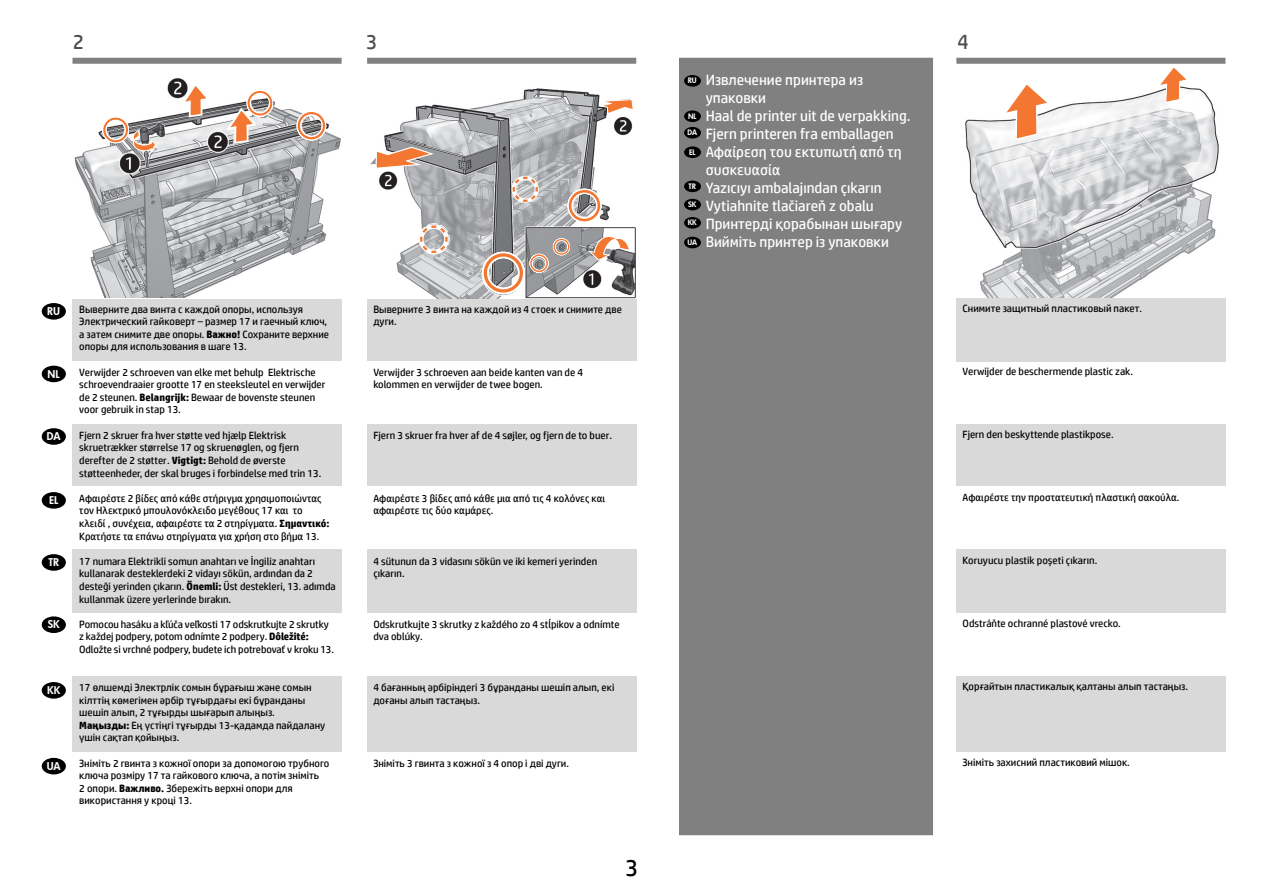
<style>
.page{position:relative;width:1264px;height:894px;background:#fff}
.page>*{position:absolute;margin:0;border:0;box-sizing:border-box;transform-origin:0 0}
.t1{font:24px "HP Simplified";color:#000}
.t2{font:21px "HP Simplified";color:#4d4d4d}
.t3{font:15px/18px "HP Simplified";color:#fff}
.t4{font:10.5px/12.6px "HP Simplified";color:#000}
.t5{font:10.5px "Futura Hv";color:#fff}
.t6{font:7.35px "Futura Hv";color:#fff}
.s1{font-weight:700}
</style>
<div class="page">
<div style="left:679px;top:58px;width:253px;height:777px;background:#808080"></div>
<img style="left:965px;top:88px;width:254px;height:210px">
<img style="left:370px;top:88px;width:266px;height:211px">
<svg style="left:479px;top:237px;width:92px;height:60px"></svg>
<div style="left:553px;top:239px;width:16px;height:16px;border:1px solid #f37730;border-radius:50%"></div>
<svg style="left:565px;top:186px;width:39px;height:39px"></svg>
<div style="left:568px;top:190px;width:32px;height:31px;border:3px solid #f37730;border-radius:50%"></div>
<svg style="left:511px;top:175px;width:28px;height:28px"></svg>
<svg style="left:419px;top:224px;width:29px;height:30px"></svg>
<svg style="left:374px;top:144px;width:59px;height:28px"></svg>
<svg style="left:598px;top:97px;width:36px;height:19px"></svg>
<img style="left:74px;top:78px;width:267px;height:219px">
<div style="left:956px;top:298px;width:269px;height:63px;background:#d9d9d9"></div>
<div style="left:956px;top:424px;width:269px;height:62px;background:#d9d9d9"></div>
<div style="left:956px;top:549px;width:269px;height:64px;background:#d9d9d9"></div>
<div style="left:956px;top:676px;width:269px;height:75px;background:#d9d9d9"></div>
<div style="left:42px;top:303px;width:24px;height:16px;background:#000;border-radius:50%"></div>
<div style="left:42px;top:554px;width:24px;height:16px;background:#000;border-radius:50%"></div>
<div style="left:42px;top:428px;width:24px;height:16px;background:#000;border-radius:50%"></div>
<div style="left:42px;top:492px;width:24px;height:16px;background:#000;border-radius:50%"></div>
<div style="left:42px;top:365px;width:24px;height:17px;background:#000;border-radius:50%"></div>
<div style="left:42px;top:616px;width:24px;height:17px;background:#000;border-radius:50%"></div>
<div style="left:42px;top:682px;width:24px;height:16px;background:#000;border-radius:50%"></div>
<div style="left:42px;top:757px;width:24px;height:17px;background:#000;border-radius:50%"></div>
<div style="left:367px;top:299px;width:269px;height:62px;background:#d9d9d9"></div>
<div style="left:367px;top:424px;width:269px;height:62px;background:#d9d9d9"></div>
<div style="left:367px;top:549px;width:269px;height:63px;background:#d9d9d9"></div>
<div style="left:367px;top:676px;width:269px;height:75px;background:#d9d9d9"></div>
<div style="left:73px;top:299px;width:269px;height:62px;background:#d9d9d9"></div>
<div style="left:73px;top:424px;width:269px;height:62px;background:#d9d9d9"></div>
<div style="left:73px;top:549px;width:269px;height:63px;background:#d9d9d9"></div>
<div style="left:73px;top:676px;width:269px;height:75px;background:#d9d9d9"></div>
<div style="left:684px;top:75px;width:17px;height:12px;background:#000;border-radius:50%"></div>
<div style="left:684px;top:180px;width:17px;height:12px;background:#000;border-radius:50%"></div>
<div style="left:684px;top:127px;width:17px;height:11px;background:#000;border-radius:50%"></div>
<div style="left:684px;top:146px;width:17px;height:12px;background:#000;border-radius:50%"></div>
<div style="left:684px;top:110px;width:17px;height:12px;background:#000;border-radius:50%"></div>
<div style="left:684px;top:199px;width:17px;height:11px;background:#000;border-radius:50%"></div>
<div style="left:684px;top:217px;width:17px;height:11px;background:#000;border-radius:50%"></div>
<div style="left:684px;top:237px;width:17px;height:11px;background:#000;border-radius:50%"></div>
<div style="left:72px;top:58px;width:269px;height:6px;background:#808080"></div>
<div style="left:367px;top:58px;width:269px;height:6px;background:#808080"></div>
<div style="left:956px;top:58px;width:269px;height:6px;background:#808080"></div>
<svg style="left:1000px;top:85px;width:51px;height:56px"></svg>
<svg style="left:1156px;top:68px;width:33px;height:35px"></svg>
<svg style="left:586px;top:235px;width:44px;height:26px"></svg>
<svg style="left:179px;top:81px;width:32px;height:37px"></svg>
<svg style="left:294px;top:108px;width:34px;height:35px"></svg>
<div style="left:298px;top:112px;width:27px;height:27px;border:2px solid #f37730;border-radius:50%"></div>
<svg style="left:224px;top:88px;width:51px;height:57px"></svg>
<div style="left:247px;top:91px;width:25px;height:24px;border:2px solid #f37730;border-radius:50%"></div>
<svg style="left:100px;top:114px;width:56px;height:39px"></svg>
<h2 class="t2" style="left:73px;top:28px;width:13px">2</h2>
<h2 class="t2" style="left:366px;top:28px;width:13px">3</h2>
<h2 class="t2" style="left:957px;top:28px;width:13px">4</h2>
<p class="t6" style="left:687px;top:76px;width:10px">RU</p>
<p class="t6" style="left:688px;top:111px;width:10px">NL</p>
<p class="t6" style="left:687px;top:128px;width:11px">DA</p>
<p class="t6" style="left:689px;top:147px;width:8px">EL</p>
<p class="t6" style="left:688px;top:181px;width:9px">TR</p>
<p class="t6" style="left:688px;top:199px;width:10px">SK</p>
<p class="t6" style="left:687px;top:218px;width:11px">KK</p>
<p class="t6" style="left:687px;top:237px;width:11px">UA</p>
<p class="t3" style="left:705px;top:71px;width:206px">Извлечение принтера из упаковки<br>Haal de printer uit de verpakking.<br>Fjern printeren fra emballagen<br>Αφαίρεση του εκτυπωτή από τη συσκευασία<br>Yazıcıyı ambalajından çıkarın<br>Vytiahnite tlačiareň z obalu<br>Принтерді қорабынан шығару<br>Вийміть принтер із упаковки</p>
<p class="t5" style="left:47px;top:304px;width:14px">RU</p>
<p class="t5" style="left:48px;top:366px;width:14px">NL</p>
<p class="t5" style="left:47px;top:429px;width:15px">DA</p>
<p class="t5" style="left:49px;top:493px;width:11px">EL</p>
<p class="t5" style="left:48px;top:555px;width:12px">TR</p>
<p class="t5" style="left:48px;top:617px;width:14px">SK</p>
<p class="t5" style="left:47px;top:683px;width:15px">KK</p>
<p class="t5" style="left:47px;top:758px;width:15px">UA</p>
<p class="t4" style="left:79px;top:302px;width:251px">Выверните два винта с каждой опоры, используя Электрический гайковерт – размер 17 и гаечный ключ, а затем снимите две опоры. <span class="s1">Важно!</span> Сохраните верхние опоры для использования в шаге 13.</p>
<p class="t4" style="left:79px;top:365px;width:248px">Verwijder 2 schroeven van elke met behulp Elektrische schroevendraaier grootte 17 en steeksleutel en verwijder de 2 steunen. <span class="s1">Belangrijk:</span> Bewaar de bovenste steunen voor gebruik in stap 13.</p>
<p class="t4" style="left:79px;top:428px;width:243px">Fjern 2 skruer fra hver støtte ved hjælp Elektrisk skruetrækker størrelse 17 og skruenøglen, og fjern derefter de 2 støtter. <span class="s1">Vigtigt:</span> Behold de øverste støtteenheder, der skal bruges i forbindelse med trin 13.</p>
<p class="t4" style="left:79px;top:491px;width:252px">Αφαιρέστε 2 βίδες από κάθε στήριγμα χρησιμοποιώντας τον Ηλεκτρικό μπουλονόκλειδο μεγέθους 17 και το κλειδί , συνέχεια, αφαιρέστε τα 2 στηρίγματα. <span class="s1">Σημαντικό:<br></span>Κρατήστε τα επάνω στηρίγματα για χρήση στο βήμα 13.</p>
<p class="t4" style="left:79px;top:554px;width:258px">17 numara Elektrikli somun anahtarı ve İngiliz anahtarı kullanarak desteklerdeki 2 vidayı sökün, ardından da 2 desteği yerinden çıkarın. <span class="s1">Önemli:</span> Üst destekleri, 13. adımda kullanmak üzere yerlerinde bırakın.</p>
<p class="t4" style="left:79px;top:617px;width:256px">Pomocou hasáku a kľúča veľkosti 17 odskrutkujte 2 skrutky z každej podpery, potom odnímte 2 podpery. <span class="s1">Dôležité:<br></span>Odložte si vrchné podpery, budete ich potrebovať v kroku 13.</p>
<p class="t4" style="left:79px;top:680px;width:247px">17 өлшемді Электрлік сомын бұрағыш және сомын кілттің көмегімен әрбір тұғырдағы екі бұранданы шешіп алып, 2 тұғырды шығарып алыңыз.<br><span class="s1">Маңызды:</span> Ең үстіңгі тұғырды 13-қадамда пайдалану үшін сақтап қойыңыз.</p>
<p class="t4" style="left:79px;top:756px;width:251px">Зніміть 2 гвинта з кожної опори за допомогою трубного ключа розміру 17 та гайкового ключа, а потім зніміть<br>2 опори. <span class="s1">Важливо.</span> Збережіть верхні опори для використання у кроці 13.</p>
<p class="t4" style="left:373px;top:302px;width:250px">Выверните 3 винта на каждой из 4 стоек и снимите две дуги.</p>
<p class="t4" style="left:373px;top:365px;width:211px">Verwijder 3 schroeven aan beide kanten van de 4 kolommen en verwijder de twee bogen.</p>
<p class="t4" style="left:373px;top:428px;width:240px">Fjern 3 skruer fra hver af de 4 søjler, og fjern de to buer.</p>
<p class="t4" style="left:373px;top:491px;width:233px">Αφαιρέστε 3 βίδες από κάθε μια από τις 4 κολόνες και αφαιρέστε τις δύο καμάρες.</p>
<p class="t4" style="left:373px;top:554px;width:225px">4 sütunun da 3 vidasını sökün ve iki kemeri yerinden çıkarın.</p>
<p class="t4" style="left:373px;top:617px;width:248px">Odskrutkujte 3 skrutky z každého zo 4 stĺpikov a odnímte dva oblúky.</p>
<p class="t4" style="left:373px;top:680px;width:242px">4 бағанның әрбіріндегі 3 бұранданы шешіп алып, екі доғаны алып тастаңыз.</p>
<p class="t4" style="left:373px;top:756px;width:197px">Зніміть 3 гвинта з кожної з 4 опор і дві дуги.</p>
<p class="t4" style="left:962px;top:302px;width:181px">Снимите защитный пластиковый пакет.</p>
<p class="t4" style="left:962px;top:365px;width:172px">Verwijder de beschermende plastic zak.</p>
<p class="t4" style="left:962px;top:428px;width:153px">Fjern den beskyttende plastikpose.</p>
<p class="t4" style="left:962px;top:491px;width:218px">Αφαιρέστε την προστατευτική πλαστική σακούλα.</p>
<p class="t4" style="left:962px;top:554px;width:136px">Koruyucu plastik poşeti çıkarın.</p>
<p class="t4" style="left:962px;top:617px;width:160px">Odstráňte ochranné plastové vrecko.</p>
<p class="t4" style="left:962px;top:680px;width:227px">Қорғайтын пластикалық қалтаны алып тастаңыз.</p>
<p class="t4" style="left:962px;top:755px;width:169px">Зніміть захисний пластиковий мішок.</p>
<h1 class="t1" style="left:625px;top:852px;width:14px">3</h1>
</div>
